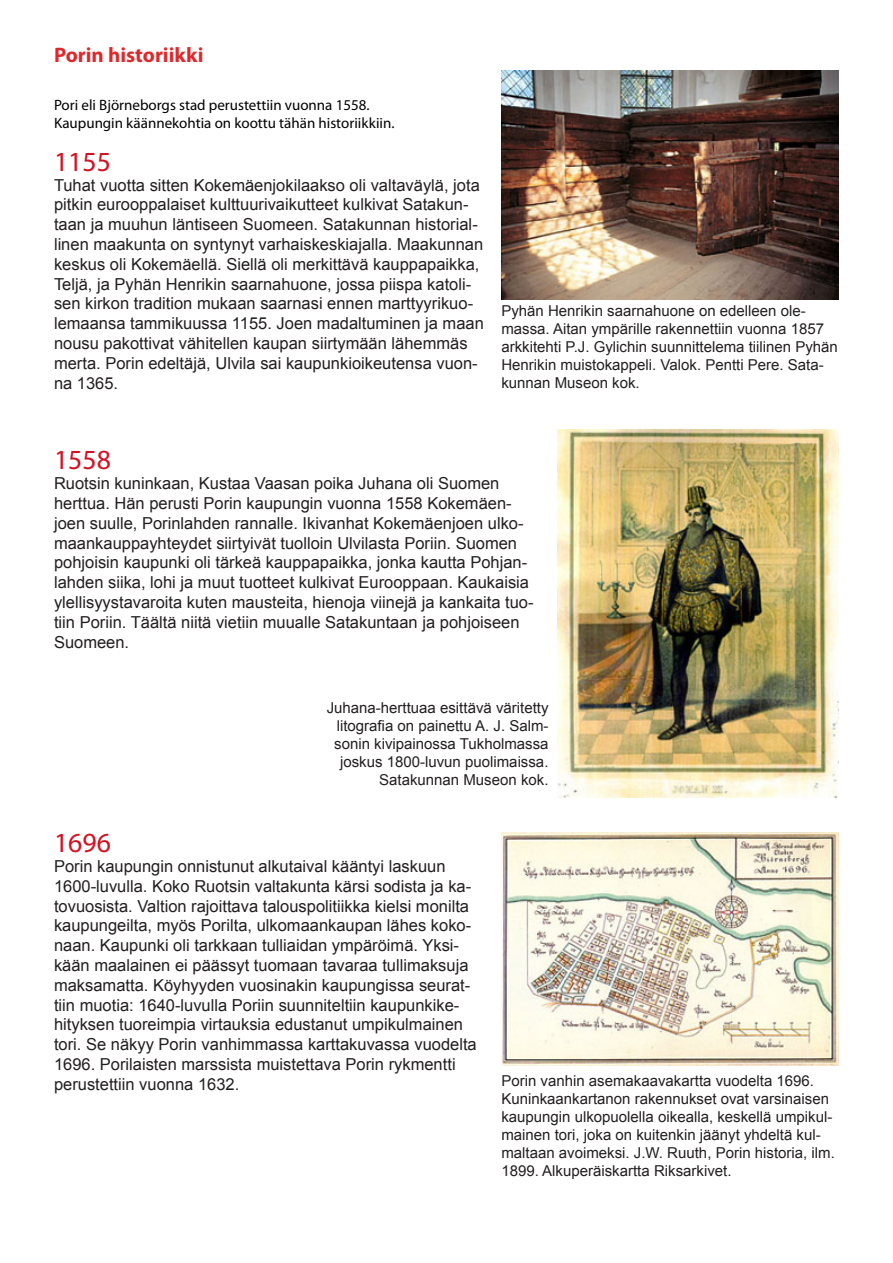
<style>
.page{position:relative;width:893px;height:1263px;background:#fff}
.page>*{position:absolute;margin:0;border:0;box-sizing:border-box;transform-origin:0 0}
.t1{font:27.75px "Myriad Pro";color:#d31122}
.t2{font:700 21px "Myriad Pro";color:#de292c}
.t3{font:16.5px/19.8px "Arial";color:#231f20}
.t4{font:15px/18px "Arial";color:#231f20}
.t5{font:15px/18px "Myriad Pro";color:#000}
</style>
<div class="page">
<img style="left:501px;top:70px;width:338px;height:230px">
<img style="left:558px;top:429px;width:281px;height:368px">
<img style="left:501px;top:832px;width:338px;height:233px">
<p class="t2" style="left:54px;top:41px;width:151px">Porin historiikki</p>
<p class="t5" style="left:54px;top:96px;width:342px">Pori eli Björneborgs stad perustettiin vuonna 1558.<br>Kaupungin käännekohtia on koottu tähän historiikkiin.</p>
<h1 class="t1" style="left:54px;top:144px;width:58px">1155</h1>
<p class="t3" style="left:54px;top:175px;width:431px">Tuhat vuotta sitten Kokemäenjokilaakso oli valtaväylä, jota pitkin eurooppalaiset kulttuurivaikutteet kulkivat Satakun&shy;taan ja muuhun läntiseen Suomeen. Satakunnan historial&shy;linen maakunta on syntynyt varhaiskeskiajalla. Maakunnan keskus oli Kokemäellä. Siellä oli merkittävä kauppapaikka, Teljä, ja Pyhän Henrikin saarnahuone, jossa piispa katoli&shy;sen kirkon tradition mukaan saarnasi ennen marttyyrikuo&shy;lemaansa tammikuussa 1155. Joen madaltuminen ja maan nousu pakottivat vähitellen kaupan siirtymään lähemmäs merta. Porin edeltäjä, Ulvila sai kaupunkioikeutensa vuon&shy;na 1365.</p>
<p class="t4" style="left:501px;top:302px;width:338px">Pyhän Henrikin saarnahuone on edelleen ole&shy;massa. Aitan ympärille rakennettiin vuonna 1857 arkkitehti P.J. Gylichin suunnittelema tiilinen Pyhän Henrikin muistokappeli. Valok. Pentti Pere. Sata&shy;kunnan Museon kok.</p>
<h1 class="t1" style="left:54px;top:443px;width:58px">1558</h1>
<p class="t3" style="left:54px;top:474px;width:481px">Ruotsin kuninkaan, Kustaa Vaasan poika Juhana oli Suomen herttua. Hän perusti Porin kaupungin vuonna 1558 Kokemäen&shy;joen suulle, Porinlahden rannalle. Ikivanhat Kokemäenjoen ulko&shy;maankauppayhteydet siirtyivät tuolloin Ulvilasta Poriin. Suomen pohjoisin kaupunki oli tärkeä kauppapaikka, jonka kautta Pohjan&shy;lahden siika, lohi ja muut tuotteet kulkivat Eurooppaan. Kaukaisia ylellisyystavaroita kuten mausteita, hienoja viinejä ja kankaita tuo&shy;tiin Poriin. Täältä niitä vietiin muualle Satakuntaan ja pohjoiseen Suomeen.</p>
<p class="t4" style="left:327px;top:698px;width:223px;text-align:right">Juhana-herttuaa esittävä väritetty litografia on painettu A. J. Salm&shy;sonin kivipainossa Tukholmassa joskus 1800-luvun puolimaissa.<br>Satakunnan Museon kok.</p>
<h1 class="t1" style="left:54px;top:826px;width:58px">1696</h1>
<p class="t3" style="left:54px;top:856px;width:424px">Porin kaupungin onnistunut alkutaival kääntyi laskuun 1600-luvulla. Koko Ruotsin valtakunta kärsi sodista ja ka&shy;tovuosista. Valtion rajoittava talouspolitiikka kielsi monilta kaupungeilta, myös Porilta, ulkomaankaupan lähes koko&shy;naan. Kaupunki oli tarkkaan tulliaidan ympäröimä. Yksi&shy;kään maalainen ei päässyt tuomaan tavaraa tullimaksuja maksamatta. Köyhyyden vuosinakin kaupungissa seurat&shy;tiin muotia: 1640-luvulla Poriin suunniteltiin kaupunkike&shy;hityksen tuoreimpia virtauksia edustanut umpikulmainen tori. Se näkyy Porin vanhimmassa karttakuvassa vuodelta 1696. Porilaisten marssista muistettava Porin rykmentti perustettiin vuonna 1632.</p>
<p class="t4" style="left:501px;top:1072px;width:335px">Porin vanhin asemakaavakartta vuodelta 1696.<br>Kuninkaankartanon rakennukset ovat varsinaisen kaupungin ulkopuolella oikealla, keskellä umpikul&shy;mainen tori, joka on kuitenkin jäänyt yhdeltä kul&shy;maltaan avoimeksi. J.W. Ruuth, Porin historia, ilm.<br>1899. Alkuperäiskartta Riksarkivet.</p>
</div>
